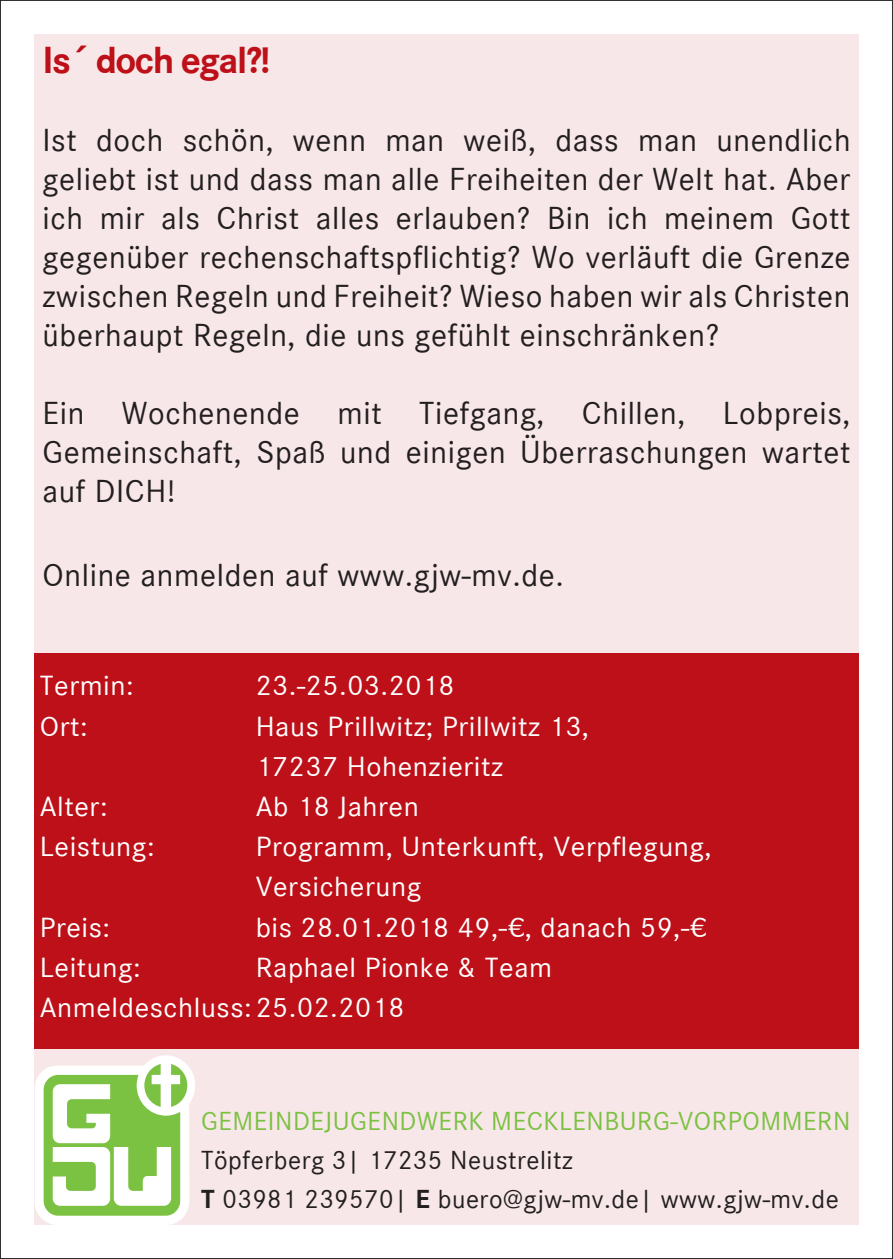
<style>
.page{position:relative;width:893px;height:1259px;background:#fff}
.page>*{position:absolute;margin:0;border:0;box-sizing:border-box;transform-origin:0 0}
.Copy_Standart{font:700 39px "Corporate S";letter-spacing:-.04em;color:#bd1018}
.Copy_Standart-2{font:33px/39px "Corporate S";letter-spacing:.02em;color:#231f20;text-align:justify}
.Copy_Standart-3{font:28.8px "Corporate S";letter-spacing:.02em;color:#fff;scale:1.04 1}
.Copy_Standart-4{font:27px "Corporate S";letter-spacing:.02em;color:#231f20}
.Copy_Standart-5{font:27px "Corporate S";letter-spacing:.02em;color:#7bc142}
.s1{font-weight:700}
</style>
<div class="page">
<div style="left:34px;top:34px;width:825px;height:619px;background:#f8e7e8"></div>
<div style="left:34px;top:1047px;width:825px;height:178px;background:#f8e7e8"></div>
<div style="left:137px;top:1055px;width:58px;height:60px;background:#fff;border-radius:50%"></div>
<svg style="left:35px;top:1060px;width:154px;height:165px;background:#c3e2a9"></svg>
<div style="left:34px;top:653px;width:825px;height:395px;background:#bd1018"></div>
<p class="Copy_Standart" style="left:43px;top:33px;width:229px">Is´ doch egal?!</p>
<p class="Copy_Standart-2" style="left:43px;top:119px;width:809px">Ist doch schön, wenn man weiß, dass man unendlich geliebt ist und dass man alle Freiheiten der Welt hat. Aber ich mir als Christ alles erlauben? Bin ich meinem Gott gegenüber rechenschaftspflichtig? Wo verläuft die Grenze zwischen Regeln und Freiheit? Wieso haben wir als Christen überhaupt Regeln, die uns gefühlt einschränken?</p>
<p class="Copy_Standart-2" style="left:43px;top:392px;width:809px">Ein Wochenende mit Tiefgang, Chillen, Lobpreis, Gemeinschaft, Spaß und einigen Überraschungen wartet auf DICH!</p>
<p class="Copy_Standart-2" style="left:43px;top:554px;width:523px">Online anmelden auf www.gjw-mv.de.</p>
<p class="Copy_Standart-3" style="left:40px;top:667px;width:92px">Termin:</p>
<p class="Copy_Standart-3" style="left:256px;top:667px;width:193px">23.-25.03.2018</p>
<p class="Copy_Standart-3" style="left:40px;top:707px;width:48px">Ort:</p>
<p class="Copy_Standart-3" style="left:256px;top:707px;width:322px">Haus Prillwitz; Prillwitz 13,</p>
<p class="Copy_Standart-3" style="left:256px;top:747px;width:239px">17237 Hohenzieritz</p>
<p class="Copy_Standart-3" style="left:40px;top:787px;width:67px">Alter:</p>
<p class="Copy_Standart-3" style="left:256px;top:787px;width:158px">Ab 18 Jahren</p>
<p class="Copy_Standart-3" style="left:40px;top:828px;width:168px">Leistung: P</p>
<p class="Copy_Standart-3" style="left:272px;top:828px;width:424px">rogramm, Unterkunft, Verpflegung,</p>
<p class="Copy_Standart-3" style="left:256px;top:868px;width:161px">Versicherung</p>
<p class="Copy_Standart-3" style="left:40px;top:908px;width:69px">Preis:</p>
<p class="Copy_Standart-3" style="left:256px;top:908px;width:435px">bis 28.01.2018 49,-€, danach 59,-€</p>
<p class="Copy_Standart-3" style="left:40px;top:948px;width:99px">Leitung:</p>
<p class="Copy_Standart-3" style="left:256px;top:948px;width:287px">Raphael Pionke &amp; Team</p>
<p class="Copy_Standart-3" style="left:40px;top:988px;width:352px">Anmeldeschluss:25.02.2018</p>
<p class="Copy_Standart-5" style="left:201px;top:1103px;width:651px">Gemeindejugendwerk M ecklenburg-Vorpommern</p>
<p class="Copy_Standart-4" style="left:201px;top:1142px;width:373px">Töpferberg 3| 17235 Neustrelitz</p>
<p class="Copy_Standart-4" style="left:201px;top:1181px;width:639px"><span class="s1">T</span> 03981 239570| <span class="s1">E</span> buero@gjw-mv.de| www.gjw-mv.de</p>
</div>
